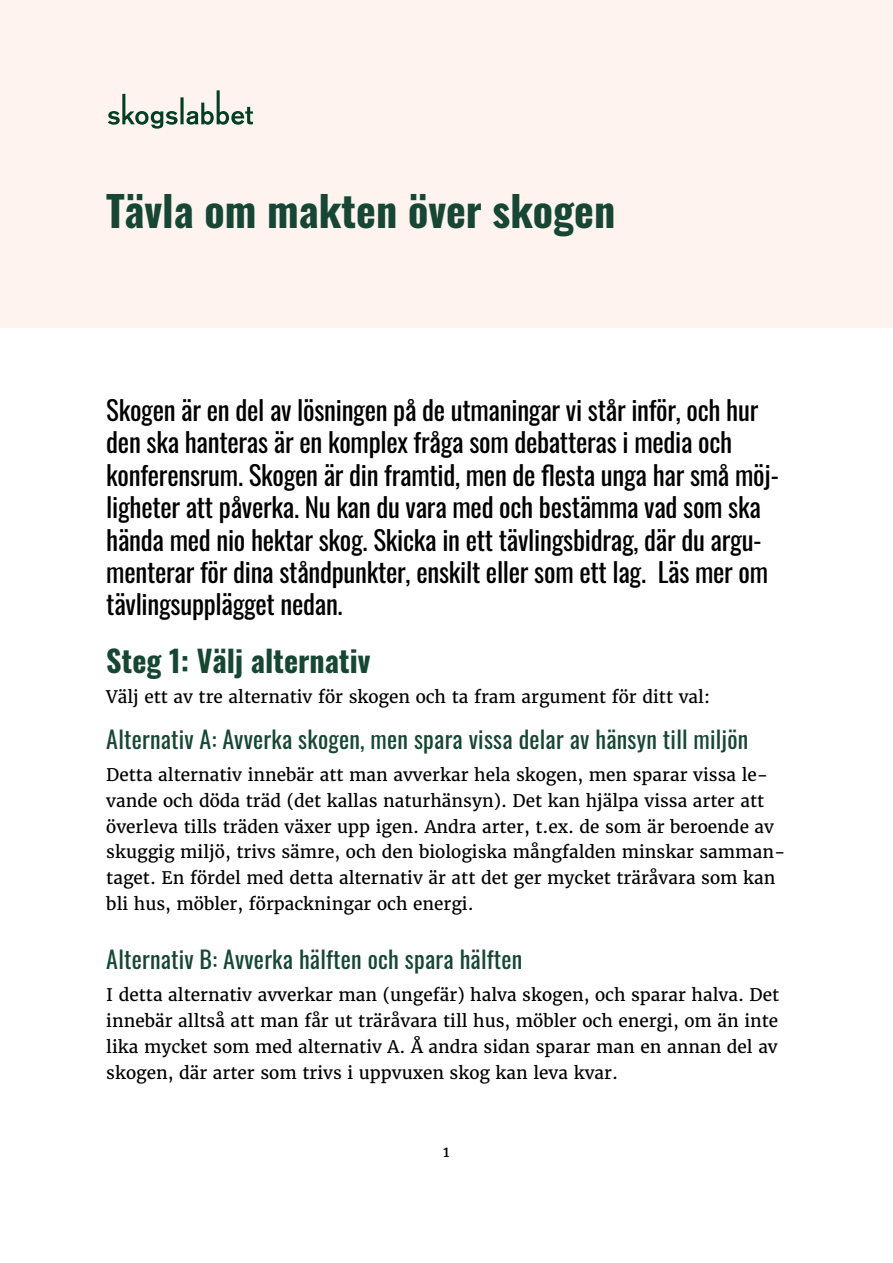
<style>
.page{position:relative;width:893px;height:1263px;background:#fff}
.page>*{position:absolute;margin:0;border:0;box-sizing:border-box;transform-origin:0 0}
.Huvudrubik_H1{font:700 42px "Oswald";color:#154734}
.Mellanrubrik_H2{font:700 30px "Oswald";color:#154734}
.Ingress{font:27px/32.4px "Oswald";letter-spacing:-.01em;color:#000}
.Underrubrik_H3{font:24px "Oswald";letter-spacing:.01em;color:#154734}
.Brödtext{font:17.25px/26px "Merriweather";color:#000}
.t1{font:15px "Merriweather";color:#000}
</style>
<div class="page">
<div style="left:0;top:0;width:893px;height:327px;background:#fef3ef"></div>
<svg style="left:108px;top:90px;width:145px;height:39px"></svg>
<h1 class="Huvudrubik_H1" style="left:106px;top:189px;width:510px">Tävla om makten över skogen</h1>
<p class="Ingress" style="left:106px;top:391px;width:674px">Skogen är en del av lösningen på de utmaningar vi står inför, och hur den ska hanteras är en komplex fråga som debatteras i media och konferensrum. Skogen är din framtid, men de flesta unga har små möj&shy;ligheter att påverka. Nu kan du vara med och bestämma vad som ska hända med nio hektar skog. Skicka in ett tävlingsbidrag, där du argu&shy;menterar för dina ståndpunkter, enskilt eller som ett lag. Läs mer om tävlingsupplägget nedan.</p>
<h2 class="Mellanrubrik_H2" style="left:106px;top:645px;width:265px">Steg 1: Välj alternativ</h2>
<p class="Brödtext" style="left:106px;top:684px;width:605px">Välj ett av tre alternativ för skogen och ta fram argument för ditt val:</p>
<h3 class="Underrubrik_H3" style="left:106px;top:717px;width:643px">Alternativ A: Avverka skogen, men spara vissa delar av hänsyn till miljön</h3>
<p class="Brödtext" style="left:106px;top:762px;width:681px">Detta alternativ innebär att man avverkar hela skogen, men sparar vissa le&shy;vande och döda träd (det kallas naturhänsyn). Det kan hjälpa vissa arter att överleva tills träden växer upp igen. Andra arter, t.ex. de som är beroende av skuggig miljö, trivs sämre, och den biologiska mångfalden minskar samman&shy;taget. En fördel med detta alternativ är att det ger mycket träråvara som kan bli hus, möbler, förpackningar och energi.</p>
<h3 class="Underrubrik_H3" style="left:106px;top:938px;width:418px">Alternativ B: Avverka hälften och spara hälften</h3>
<p class="Brödtext" style="left:106px;top:982px;width:674px;text-align:justify">I detta alternativ avverkar man (ungefär) halva skogen, och sparar halva. Det innebär alltså att man får ut träråvara till hus, möbler och energi, om än inte lika mycket som med alternativ A. Å andra sidan sparar man en annan del av skogen, där arter som trivs i uppvuxen skog kan leva kvar.</p>
<p class="t1" style="left:443px;top:1142px;width:8px">1</p>
</div>
